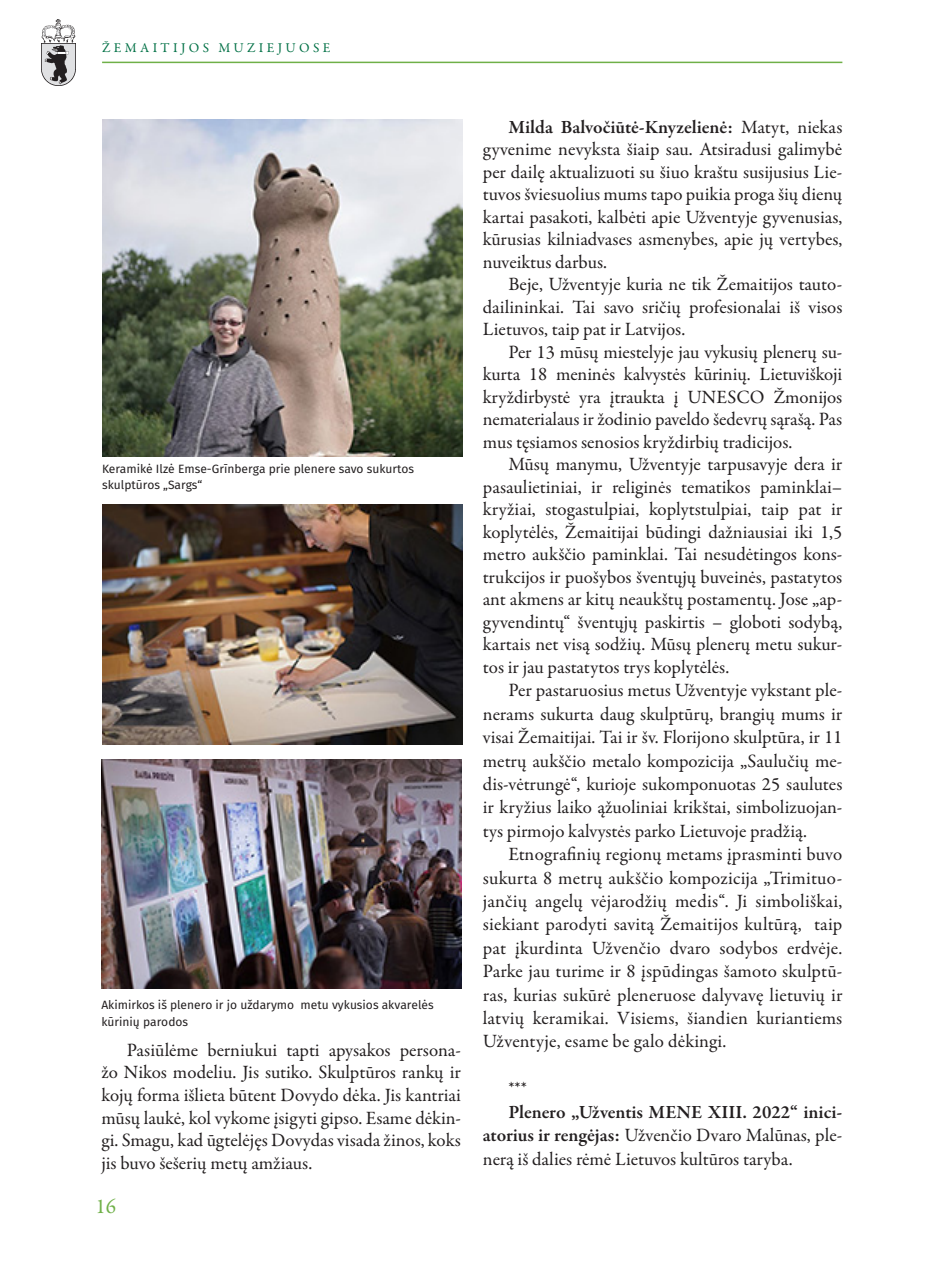
<style>
.page{position:relative;width:936px;height:1276px;background:#fff}
.page>*{position:absolute;margin:0;border:0;box-sizing:border-box;transform-origin:0 0}
.t1{font:21px "Garamond Premr Pro";color:#6fb048}
.tekstas{font:18.9px/22.5px "Garamond Premr Pro";color:#231f20;text-align:justify}
.t2{font:13.5px "Garamond Premr Pro";letter-spacing:.25em;color:#017045}
.parašas{font:12px/16.5px "Fira Sans";color:#231f20}
.s1{font-weight:600}
</style>
<div class="page">
<img style="left:41px;top:19px;width:35px;height:67px">
<hr style="left:102px;top:62px;width:740px;height:1px;background:#6fb048">
<img style="left:102px;top:119px;width:360px;height:338px">
<img style="left:102px;top:505px;width:360px;height:240px">
<img style="left:101px;top:759px;width:360px;height:230px">
<p class="t2" style="left:102px;top:39px;width:230px">ŽEMAITIJOS MUZIEJUOSE</p>
<p class="parašas" style="left:102px;top:461px;width:313px">Keramikė Ilzė Emse-Grīnberga prie plenere savo sukurtos skulptūros „Sargs“</p>
<p class="parašas" style="left:101px;top:997px;width:334px">Akimirkos iš plenero ir jo uždarymo metu vykusios akvarelės kūrinių parodos</p>
<p class="tekstas" style="left:101px;top:1039px;width:361px;text-indent:26px">Pasiūlėme berniukui tapti apysakos persona&shy;žo Nikos modeliu. Jis sutiko. Skulptūros rankų ir kojų forma išlieta būtent Dovydo dėka. Jis kantriai mūsų laukė, kol vykome įsigyti gipso. Esame dėkin&shy;gi. Smagu, kad ūgtelėjęs Dovydas visada žinos, koks jis buvo šešerių metų amžiaus.</p>
<p class="t1" style="left:95px;top:1193px;width:22px">16</p>
<p class="tekstas" style="left:483px;top:116px;width:361px;text-indent:26px"><span class="s1">Milda Balvočiūtė-Knyzelienė:</span> Matyt, niekas gyvenime nevyksta šiaip sau. Atsiradusi galimybė per dailę aktualizuoti su šiuo kraštu susijusius Lie&shy;tuvos šviesuolius mums tapo puikia proga šių dienų kartai pasakoti, kalbėti apie Užventyje gyvenusias, kūrusias kilniadvases asmenybes, apie jų vertybes, nuveiktus darbus.</p>
<p class="tekstas" style="left:483px;top:274px;width:361px;text-indent:26px">Beje, Užventyje kuria ne tik Žemaitijos tauto&shy;dailininkai. Tai savo sričių profesionalai iš visos Lietuvos, taip pat ir Latvijos.</p>
<p class="tekstas" style="left:483px;top:341px;width:361px;text-indent:26px">Per 13 mūsų miestelyje jau vykusių plenerų su&shy;kurta 18 meninės kalvystės kūrinių. Lietuviškoji kryždirbystė yra įtraukta į UNESCO Žmonijos nematerialaus ir žodinio paveldo šedevrų sąrašą. Pas mus tęsiamos senosios kryždirbių tradicijos.</p>
<p class="tekstas" style="left:483px;top:454px;width:361px;text-indent:26px">Mūsų manymu, Užventyje tarpusavyje dera ir pasaulietiniai, ir religinės tematikos paminklai– kryžiai, stogastulpiai, koplytstulpiai, taip pat ir koplytėlės, Žemaitijai būdingi dažniausiai iki 1,5 metro aukščio paminklai. Tai nesudėtingos kons&shy;trukcijos ir puošybos šventųjų buveinės, pastatytos ant akmens ar kitų neaukštų postamentų. Jose „ap&shy;gyvendintų“ šventųjų paskirtis – globoti sodybą, kartais net visą sodžių. Mūsų plenerų metu sukur&shy;tos ir jau pastatytos trys koplytėlės.</p>
<p class="tekstas" style="left:483px;top:679px;width:361px;line-height:23.4px;text-indent:26px">Per pastaruosius metus Užventyje vykstant ple&shy;nerams sukurta daug skulptūrų, brangių mums ir visai Žemaitijai. Tai ir šv. Florijono skulptūra, ir 11 metrų aukščio metalo kompozicija „Saulučių me&shy;dis-vėtrungė“, kurioje sukomponuotas 25 saulutes ir kryžius laiko ąžuoliniai krikštai, simbolizuojan&shy;tys pirmojo kalvystės parko Lietuvoje pradžią.</p>
<p class="tekstas" style="left:483px;top:843px;width:361px;line-height:23.4px;text-indent:26px">Etnografinių regionų metams įprasminti buvo sukurta 8 metrų aukščio kompozicija „Trimituo&shy;jančių angelų vėjarodžių medis“. Ji simboliškai, siekiant parodyti savitą Žemaitijos kultūrą, taip pat įkurdinta Užvenčio dvaro sodybos erdvėje.<br>Parke jau turime ir 8 įspūdingas šamoto skulptū&shy;ras, kurias sukūrė pleneruose dalyvavę lietuvių ir latvių keramikai. Visiems, šiandien kuriantiems Užventyje, esame be galo dėkingi.</p>
<p class="tekstas" style="left:508px;top:1077px;width:20px">***</p>
<p class="tekstas" style="left:483px;top:1100px;width:361px;line-height:23.4px;text-indent:26px"><span class="s1">Plenero „Užventis MENE XIII. 2022“ inici&shy;atorius ir rengėjas:</span> Užvenčio Dvaro Malūnas, ple&shy;nerą iš dalies rėmė Lietuvos kultūros taryba.</p>
</div>
